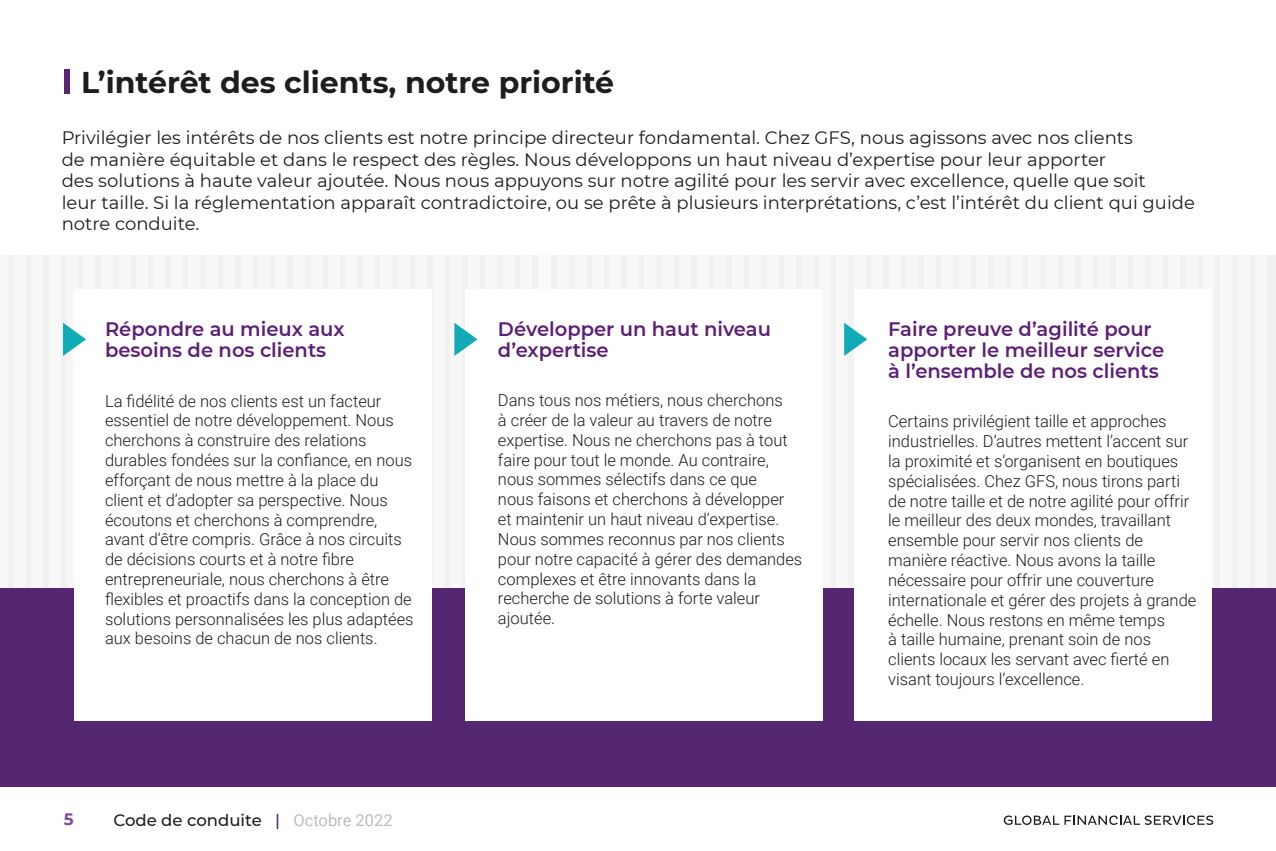
<style>
.page{position:relative;width:1276px;height:851px;background:#fff}
.page>*{position:absolute;margin:0;border:0;box-sizing:border-box;transform-origin:0 0}
.t1{font:700 30px "Montserrat";color:#1d1d1b}
.Titre_Col{font:600 19.5px/21px "Montserrat";color:#5c1f75}
.Intro_2{font:18px/21.6px "Montserrat";color:#1d1d1b}
.Texte_courrant{font:300 16.5px/19.8px "Roboto";color:#1d1d1b}
.t2{font:500 16.5px "Montserrat";color:#1d1d1b}
.t3{font:700 16.5px "Montserrat";color:#814997}
.s1{color:#552772}
.s2{font-family:"Roboto";font-weight:400;color:#bdbdbc}
</style>
<div class="page">
<svg style="left:1003px;top:815px;width:210px;height:9px"></svg>
<div style="left:0;top:588px;width:1276px;height:199px;background:#552772"></div>
<div style="left:0;top:255px;width:1276px;height:333px;background:#f0f1f1"></div>
<div style="left:557px;top:255px;width:12px;height:333px;background:#f7f7f7"></div>
<div style="left:575px;top:255px;width:11px;height:333px;background:#f7f7f7"></div>
<div style="left:592px;top:255px;width:12px;height:333px;background:#f7f7f7"></div>
<div style="left:609px;top:255px;width:12px;height:333px;background:#f7f7f7"></div>
<div style="left:627px;top:255px;width:11px;height:333px;background:#f7f7f7"></div>
<div style="left:645px;top:255px;width:11px;height:333px;background:#f7f7f7"></div>
<div style="left:662px;top:255px;width:11px;height:333px;background:#f7f7f7"></div>
<div style="left:679px;top:255px;width:12px;height:333px;background:#f7f7f7"></div>
<div style="left:697px;top:255px;width:11px;height:333px;background:#f7f7f7"></div>
<div style="left:714px;top:255px;width:12px;height:333px;background:#f7f7f7"></div>
<div style="left:732px;top:255px;width:11px;height:333px;background:#f7f7f7"></div>
<div style="left:749px;top:255px;width:11px;height:333px;background:#f7f7f7"></div>
<div style="left:767px;top:255px;width:11px;height:333px;background:#f7f7f7"></div>
<div style="left:784px;top:255px;width:12px;height:333px;background:#f7f7f7"></div>
<div style="left:802px;top:255px;width:11px;height:333px;background:#f7f7f7"></div>
<div style="left:819px;top:255px;width:11px;height:333px;background:#f7f7f7"></div>
<div style="left:836px;top:255px;width:12px;height:333px;background:#f7f7f7"></div>
<div style="left:854px;top:255px;width:11px;height:333px;background:#f7f7f7"></div>
<div style="left:872px;top:255px;width:11px;height:333px;background:#f7f7f7"></div>
<div style="left:889px;top:255px;width:11px;height:333px;background:#f7f7f7"></div>
<div style="left:906px;top:255px;width:12px;height:333px;background:#f7f7f7"></div>
<div style="left:924px;top:255px;width:11px;height:333px;background:#f7f7f7"></div>
<div style="left:941px;top:255px;width:12px;height:333px;background:#f7f7f7"></div>
<div style="left:959px;top:255px;width:11px;height:333px;background:#f7f7f7"></div>
<div style="left:976px;top:255px;width:11px;height:333px;background:#f7f7f7"></div>
<div style="left:994px;top:255px;width:11px;height:333px;background:#f7f7f7"></div>
<div style="left:1011px;top:255px;width:12px;height:333px;background:#f7f7f7"></div>
<div style="left:1028px;top:255px;width:12px;height:333px;background:#f7f7f7"></div>
<div style="left:1046px;top:255px;width:11px;height:333px;background:#f7f7f7"></div>
<div style="left:1063px;top:255px;width:12px;height:333px;background:#f7f7f7"></div>
<div style="left:1081px;top:255px;width:11px;height:333px;background:#f7f7f7"></div>
<div style="left:1098px;top:255px;width:12px;height:333px;background:#f7f7f7"></div>
<div style="left:1116px;top:255px;width:11px;height:333px;background:#f7f7f7"></div>
<div style="left:1133px;top:255px;width:12px;height:333px;background:#f7f7f7"></div>
<div style="left:1150px;top:255px;width:12px;height:333px;background:#f7f7f7"></div>
<div style="left:1168px;top:255px;width:11px;height:333px;background:#f7f7f7"></div>
<div style="left:1186px;top:255px;width:11px;height:333px;background:#f7f7f7"></div>
<div style="left:1203px;top:255px;width:11px;height:333px;background:#f7f7f7"></div>
<div style="left:1220px;top:255px;width:12px;height:333px;background:#f7f7f7"></div>
<div style="left:1238px;top:255px;width:11px;height:333px;background:#f7f7f7"></div>
<div style="left:1255px;top:255px;width:12px;height:333px;background:#f7f7f7"></div>
<div style="left:0;top:255px;width:8px;height:333px;background:#f7f7f7"></div>
<div style="left:14px;top:255px;width:11px;height:333px;background:#f7f7f7"></div>
<div style="left:32px;top:255px;width:11px;height:333px;background:#f7f7f7"></div>
<div style="left:49px;top:255px;width:11px;height:333px;background:#f7f7f7"></div>
<div style="left:66px;top:255px;width:12px;height:333px;background:#f7f7f7"></div>
<div style="left:84px;top:255px;width:11px;height:333px;background:#f7f7f7"></div>
<div style="left:101px;top:255px;width:12px;height:333px;background:#f7f7f7"></div>
<div style="left:119px;top:255px;width:11px;height:333px;background:#f7f7f7"></div>
<div style="left:136px;top:255px;width:11px;height:333px;background:#f7f7f7"></div>
<div style="left:154px;top:255px;width:11px;height:333px;background:#f7f7f7"></div>
<div style="left:171px;top:255px;width:12px;height:333px;background:#f7f7f7"></div>
<div style="left:189px;top:255px;width:11px;height:333px;background:#f7f7f7"></div>
<div style="left:206px;top:255px;width:11px;height:333px;background:#f7f7f7"></div>
<div style="left:223px;top:255px;width:12px;height:333px;background:#f7f7f7"></div>
<div style="left:241px;top:255px;width:11px;height:333px;background:#f7f7f7"></div>
<div style="left:259px;top:255px;width:11px;height:333px;background:#f7f7f7"></div>
<div style="left:276px;top:255px;width:11px;height:333px;background:#f7f7f7"></div>
<div style="left:293px;top:255px;width:12px;height:333px;background:#f7f7f7"></div>
<div style="left:311px;top:255px;width:11px;height:333px;background:#f7f7f7"></div>
<div style="left:328px;top:255px;width:12px;height:333px;background:#f7f7f7"></div>
<div style="left:346px;top:255px;width:11px;height:333px;background:#f7f7f7"></div>
<div style="left:363px;top:255px;width:11px;height:333px;background:#f7f7f7"></div>
<div style="left:381px;top:255px;width:11px;height:333px;background:#f7f7f7"></div>
<div style="left:398px;top:255px;width:12px;height:333px;background:#f7f7f7"></div>
<div style="left:415px;top:255px;width:12px;height:333px;background:#f7f7f7"></div>
<div style="left:433px;top:255px;width:11px;height:333px;background:#f7f7f7"></div>
<div style="left:450px;top:255px;width:12px;height:333px;background:#f7f7f7"></div>
<div style="left:468px;top:255px;width:11px;height:333px;background:#f7f7f7"></div>
<div style="left:485px;top:255px;width:12px;height:333px;background:#f7f7f7"></div>
<div style="left:503px;top:255px;width:11px;height:333px;background:#f7f7f7"></div>
<div style="left:520px;top:255px;width:12px;height:333px;background:#f7f7f7"></div>
<div style="left:538px;top:255px;width:11px;height:333px;background:#fff"></div>
<div style="left:74px;top:289px;width:357px;height:431px;background:#fff"></div>
<div style="left:465px;top:289px;width:358px;height:431px;background:#fff"></div>
<div style="left:854px;top:289px;width:358px;height:431px;background:#fff"></div>
<div style="left:64px;top:69px;width:6px;height:24px;background:#562771"></div>
<svg style="left:63px;top:323px;width:23px;height:33px"></svg>
<svg style="left:454px;top:323px;width:23px;height:33px"></svg>
<svg style="left:844px;top:323px;width:23px;height:33px"></svg>
<p class="t1" style="left:81px;top:61px;width:534px">L’intérêt des clients, notre priorité</p>
<p class="Intro_2" style="left:62px;top:126px;width:1134px">Privilégier les intérêts de nos clients est notre principe directeur fondamental. Chez GFS, nous agissons avec nos clients<br>de manière équitable et dans le respect des règles. Nous développons un haut niveau d’expertise pour leur apporter<br>des solutions à haute valeur ajoutée. Nous nous appuyons sur notre agilité pour les servir avec excellence, quelle que soit<br>leur taille. Si la réglementation apparaît contradictoire, ou se prête à plusieurs interprétations, c’est l’intérêt du client qui guide notre conduite.</p>
<p class="Titre_Col" style="left:105px;top:318px;width:241px">Répondre au mieux aux besoins de nos clients</p>
<p class="Texte_courrant" style="left:105px;top:390px;width:310px">La fidélité de nos clients est un facteur essentiel de notre développement. Nous cherchons à construire des relations durables fondées sur la confiance, en nous efforçant de nous mettre à la place du client et d’adopter sa perspective. Nous écoutons et cherchons à comprendre, avant d’être compris. Grâce à nos circuits de décisions courts et à notre fibre entrepreneuriale, nous cherchons à être flexibles et proactifs dans la conception de solutions personnalisées les plus adaptées aux besoins de chacun de nos clients.</p>
<p class="t3" style="left:64px;top:807px;width:11px">5</p>
<p class="t2" style="left:113px;top:808px;width:281px">Code de conduite <span class="s1">|</span> <span class="s2">Octobre 2022</span></p>
<p class="Titre_Col" style="left:498px;top:317px;width:274px">Développer un haut niveau d’expertise</p>
<p class="Texte_courrant" style="left:498px;top:390px;width:306px">Dans tous nos métiers, nous cherchons<br>à créer de la valeur au travers de notre expertise. Nous ne cherchons pas à tout faire pour tout le monde. Au contraire, nous sommes sélectifs dans ce que<br>nous faisons et cherchons à développer et maintenir un haut niveau d’expertise.<br>Nous sommes reconnus par nos clients pour notre capacité à gérer des demandes complexes et être innovants dans la recherche de solutions à forte valeur ajoutée.</p>
<p class="Titre_Col" style="left:888px;top:318px;width:277px">Faire preuve d’agilité pour apporter le meilleur service à l’ensemble de nos clients</p>
<p class="Texte_courrant" style="left:888px;top:411px;width:310px">Certains privilégient taille et approches industrielles. D’autres mettent l’accent sur la proximité et s’organisent en boutiques spécialisées. Chez GFS, nous tirons parti de notre taille et de notre agilité pour offrir le meilleur des deux mondes, travaillant ensemble pour servir nos clients de manière réactive. Nous avons la taille nécessaire pour offrir une couverture internationale et gérer des projets à grande échelle. Nous restons en même temps<br>à taille humaine, prenant soin de nos clients locaux les servant avec fierté en visant toujours l’excellence.</p>
</div>
